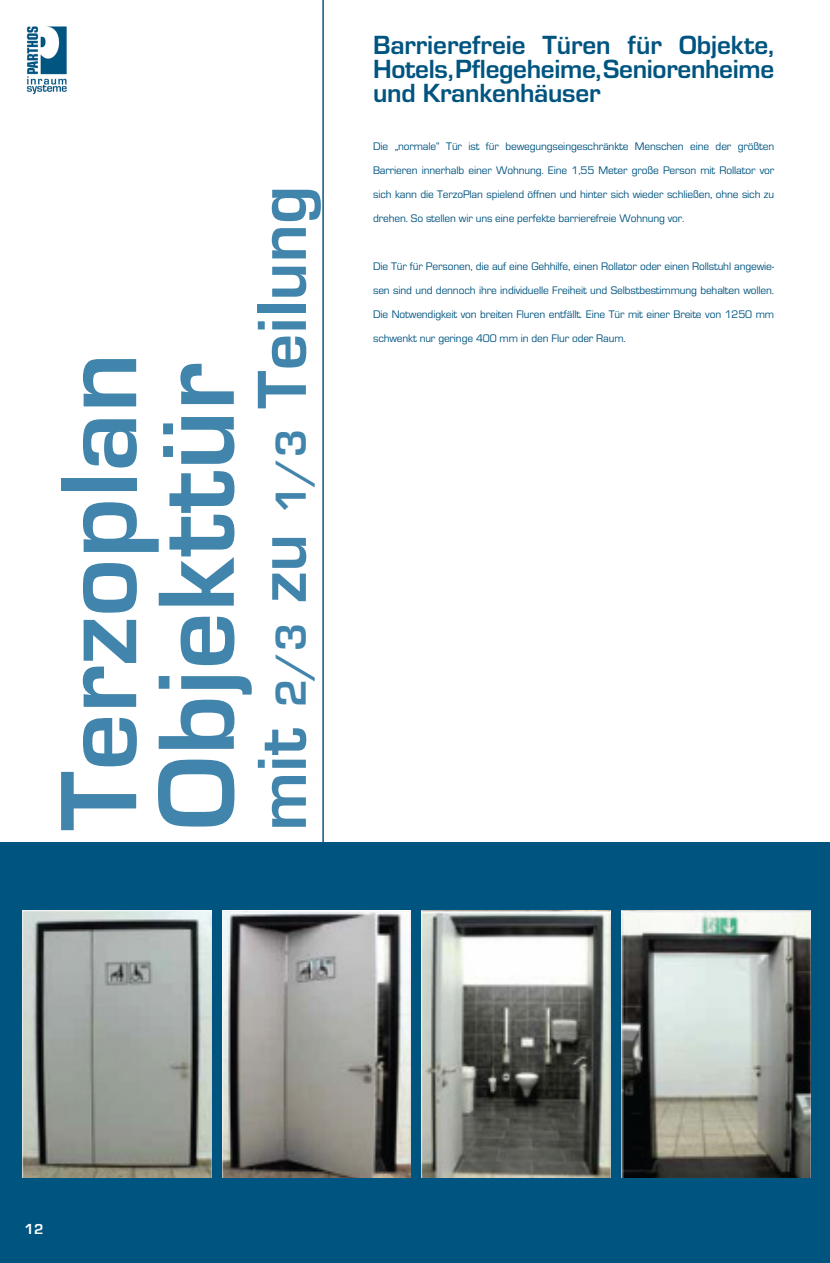
<style>
.page{position:relative;width:830px;height:1263px;background:#fff}
.page>*{position:absolute;margin:0;border:0;box-sizing:border-box;transform-origin:0 0}
.Normaal{font:700 112.5px "Eurostile";letter-spacing:.005em;color:#4185ac}
.Normaal-2{font:700 72px "Eurostile";letter-spacing:.005em;color:#4185ac}
.Normaal-3{font:700 27.3px/24px "Eurostile";letter-spacing:-.01em;color:#005480;text-align:justify}
.Normaal-4{font:700 15px "Eurostile";color:#fff}
.Normaal-5{font:11.4px/24px "Eurostile";letter-spacing:-.01em;color:#005480;text-align:justify}
.s1{font-size:45px}
</style>
<div class="page">
<hr style="left:322px;top:0;width:2px;height:1263px;background:#0c5581">
<div style="left:0;top:842px;width:829px;height:420px;background:#005480"></div>
<img style="left:23px;top:910px;width:188px;height:268px">
<img style="left:222px;top:910px;width:188px;height:268px">
<img style="left:421px;top:910px;width:189px;height:268px">
<img style="left:621px;top:910px;width:188px;height:268px">
<img style="left:26px;top:26px;width:41px;height:69px">
<p class="Normaal-2" style="left:230px;top:831px;width:646px;rotate:-90deg">mit <span class="s1">2/3</span> zu <span class="s1">1/3</span> Teilung</p>
<p class="Normaal" style="left:18px;top:831px;width:479px;rotate:-90deg">Terzoplan</p>
<p class="Normaal" style="left:116px;top:831px;width:469px;rotate:-90deg">Objekttür</p>
<p class="Normaal-3" style="left:373px;top:31px;width:402px">Barrierefreie Türen für Objekte, Hotels, Pflegeheime, Seniorenheime und Krankenhäuser</p>
<p class="Normaal-5" style="left:373px;top:134px;width:402px">Die „normale“ Tür ist für bewegungseingeschränkte Menschen eine der größten Barrieren innerhalb einer Wohnung. Eine 1,55 Meter große Person mit Rollator vor sich kann die TerzoPlan spielend öffnen und hinter sich wieder schließen, ohne sich zu drehen. So stellen wir uns eine perfekte barrierefreie Wohnung vor.</p>
<p class="Normaal-5" style="left:373px;top:254px;width:402px">Die Tür für Personen, die auf eine Gehhilfe, einen Rollator oder einen Rollstuhl angewie&shy;sen sind und dennoch ihre individuelle Freiheit und Selbstbestimmung behalten wollen.<br>Die Notwendigkeit von breiten Fluren entfällt. Eine Tür mit einer Breite von 1250 mm schwenkt nur geringe 400 mm in den Flur oder Raum.</p>
<p class="Normaal-4" style="left:25px;top:1220px;width:20px">12</p>
</div>
